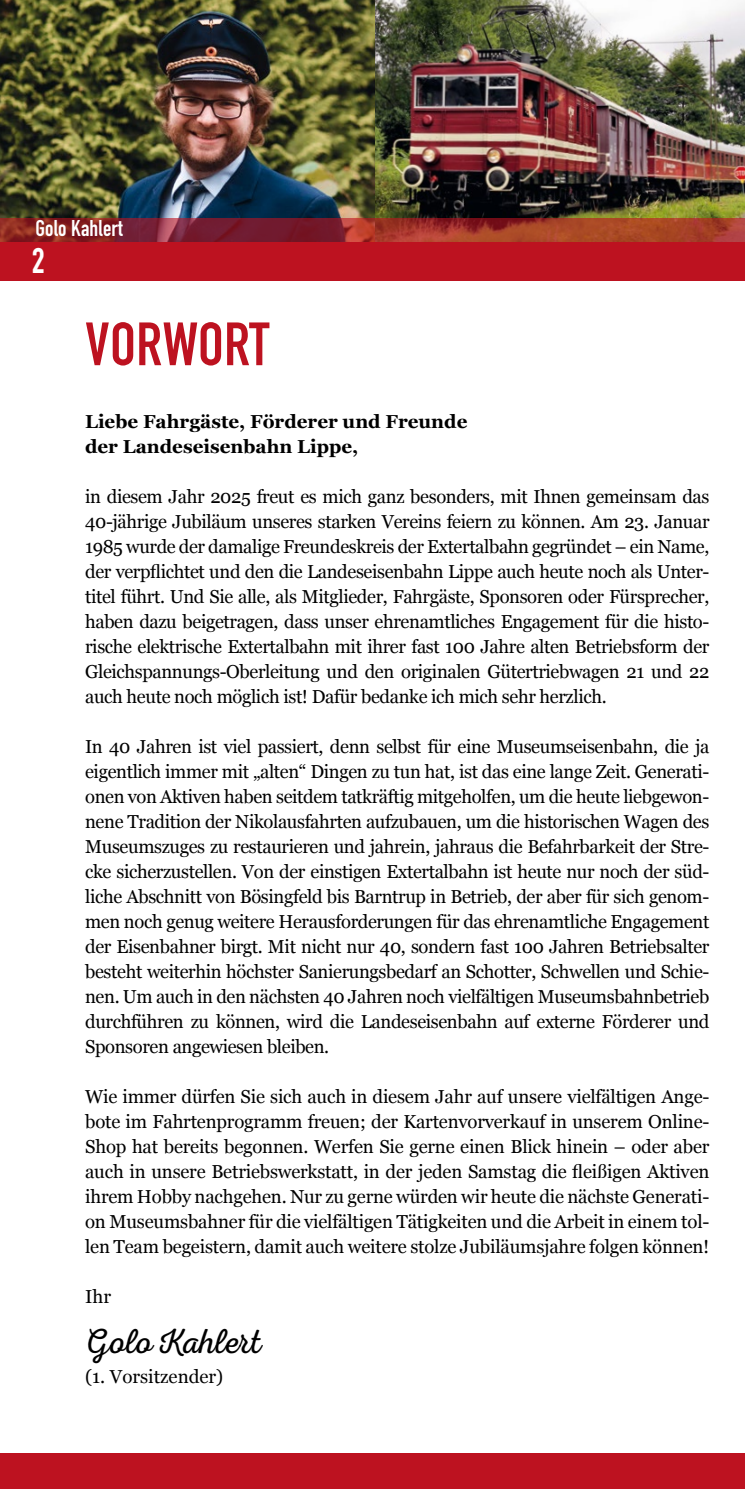
<style>
.page{position:relative;width:745px;height:1489px;background:#fff}
.page>*{position:absolute;margin:0;border:0;box-sizing:border-box;transform-origin:0 0}
.t1{font:60px "DIN Engschrift LT Alternate";letter-spacing:.01em;color:#bd1220}
.t2{font:35px "Nexa Rust Script L 0";letter-spacing:-.005em;color:#000}
.t3{font:35px "DIN Engschrift LT Alternate";color:#fff}
.t4{font:22.5px "DIN Engschrift Std";letter-spacing:.01em;color:#fff}
.t5{font:18.75px/25px "Georgia";letter-spacing:-.02em;color:#000;text-align:justify}
.t6{font:700 18.75px/25px "Georgia";color:#000}
.t7{font:18.75px "Georgia";color:#000}
</style>
<div class="page">
<svg style="left:744px;top:218px;width:1px;height:24px"></svg>
<div style="left:0;top:240px;width:744px;height:41px;background:#bd1220"></div>
<div style="left:0;top:1452px;width:744px;height:36px;background:#bd1220"></div>
<img style="left:0;top:0;width:744px;height:218px">
<svg style="left:0;top:218px;width:744px;height:24px;background:#92302a"></svg>
<p class="t4" style="left:35px;top:215px;width:89px">Golo Kahlert</p>
<h2 class="t3" style="left:32px;top:240px;width:15px">2</h2>
<h1 class="t1" style="left:85px;top:309px;width:185px">VORWORT</h1>
<p class="t6" style="left:85px;top:408px;width:383px">Liebe Fahrgäste, Förderer und Freunde der Landeseisenbahn Lippe,</p>
<p class="t5" style="left:85px;top:483px;width:625px">in diesem Jahr 2025 freut es mich ganz besonders, mit Ihnen gemeinsam das 40-jährige Jubiläum unseres starken Vereins feiern zu können. Am 23. Januar 1985 wurde der damalige Freundeskreis der Extertalbahn gegründet – ein Name, der verpflichtet und den die Landeseisenbahn Lippe auch heute noch als Unter&shy;titel führt. Und Sie alle, als Mitglieder, Fahrgäste, Sponsoren oder Fürsprecher, haben dazu beigetragen, dass unser ehrenamtliches Engagement für die histo&shy;rische elektrische Extertalbahn mit ihrer fast 100 Jahre alten Betriebsform der Gleichspannungs-Oberleitung und den originalen Gütertriebwagen 21 und 22 auch heute noch möglich ist! Dafür bedanke ich mich sehr herzlich.</p>
<p class="t5" style="left:85px;top:733px;width:625px">In 40 Jahren ist viel passiert, denn selbst für eine Museumseisenbahn, die ja eigentlich immer mit „alten“ Dingen zu tun hat, ist das eine lange Zeit. Generati&shy;onen von Aktiven haben seitdem tatkräftig mitgeholfen, um die heute liebgewon&shy;nene Tradition der Nikolausfahrten aufzubauen, um die historischen Wagen des Museumszuges zu restaurieren und jahrein, jahraus die Befahrbarkeit der Stre&shy;cke sicherzustellen. Von der einstigen Extertalbahn ist heute nur noch der süd&shy;liche Abschnitt von Bösingfeld bis Barntrup in Betrieb, der aber für sich genom&shy;men noch genug weitere Herausforderungen für das ehrenamtliche Engagement der Eisenbahner birgt. Mit nicht nur 40, sondern fast 100 Jahren Betriebsalter besteht weiterhin höchster Sanierungsbedarf an Schotter, Schwellen und Schie&shy;nen. Um auch in den nächsten 40 Jahren noch vielfältigen Museumsbahnbetrieb durchführen zu können, wird die Landeseisenbahn auf externe Förderer und Sponsoren angewiesen bleiben.</p>
<p class="t5" style="left:85px;top:1083px;width:625px">Wie immer dürfen Sie sich auch in diesem Jahr auf unsere vielfältigen Ange&shy;bote im Fahrtenprogramm freuen; der Kartenvorverkauf in unserem Online-Shop hat bereits begonnen. Werfen Sie gerne einen Blick hinein – oder aber auch in unsere Betriebswerkstatt, in der jeden Samstag die fleißigen Aktiven ihrem Hobby nachgehen. Nur zu gerne würden wir heute die nächste Generati&shy;on Museumsbahner für die vielfältigen Tätigkeiten und die Arbeit in einem tol&shy;len Team begeistern, damit auch weitere stolze Jubiläumsjahre folgen können!</p>
<p class="t5" style="left:85px;top:1283px;width:27px">Ihr</p>
<h2 class="t2" style="left:85px;top:1322px;width:178px">Golo Kahlert</h2>
<p class="t7" style="left:85px;top:1362px;width:140px">(1. Vorsitzender)</p>
</div>
